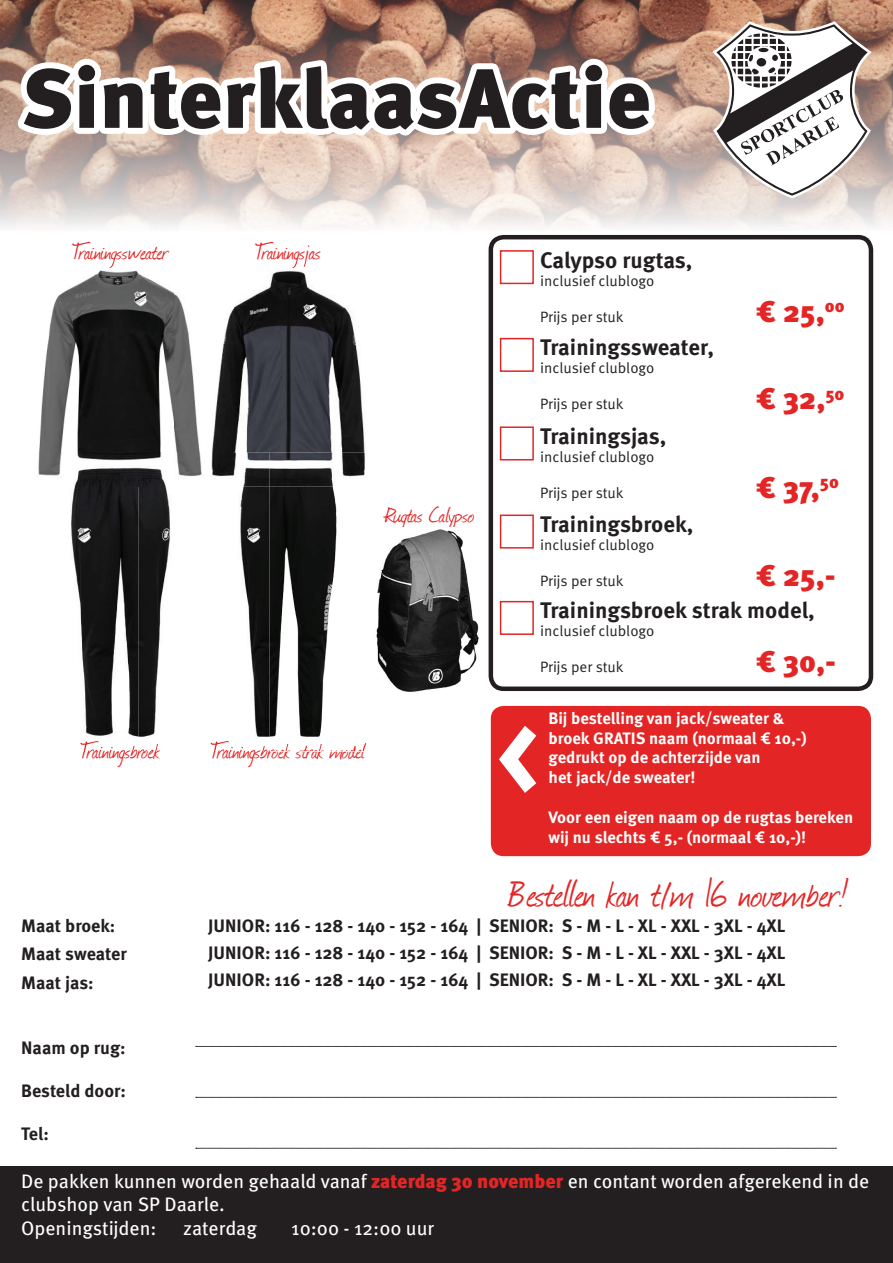
<style>
.page{position:relative;width:893px;height:1263px;background:#fff}
.page>*{position:absolute;margin:0;border:0;box-sizing:border-box;transform-origin:0 0}
.t1{font:700 108px "Meta Pro";color:#fff}
.t2{font:900 84px "Meta Pro";color:#231f20}
.t3{font:45px "Journal";letter-spacing:-.02em;color:#e32525}
.t4{font:900 30px "Meta Pro";letter-spacing:-.005em;color:#e32525}
.t5{font:25.5px "Journal";letter-spacing:-.005em;color:#e32525}
.t6{font:700 22.5px "Meta Pro";color:#231f20}
.t7{font:19.5px/23.4px "Meta Pro";color:#fff}
.t8{font:700 18px/28.5px "Meta Pro";color:#231f20}
.t9{font:700 16.5px/19.8px "Meta Pro";color:#fff}
.t10{font:15px "Meta Pro";color:#231f20}
.s1{font-weight:900;color:#e32525}
</style>
<div class="page">
<div style="left:0;top:1166px;width:893px;height:97px;background:#231f20"></div>
<img style="left:0;top:0;width:893px;height:228px">
<svg style="left:8px;top:0;width:657px;height:144px"></svg>
<svg style="left:196px;top:1046px;width:640px;height:1px"></svg>
<svg style="left:196px;top:1097px;width:640px;height:1px"></svg>
<svg style="left:196px;top:1148px;width:640px;height:1px"></svg>
<div style="left:489px;top:235px;width:384px;height:456px;border:4px solid #231f20;border-radius:13px"></div>
<div style="left:491px;top:706px;width:380px;height:150px;background:#e32525;border-radius:13px"></div>
<div style="left:500px;top:338px;width:34px;height:34px;border:2px solid #e32525"></div>
<div style="left:500px;top:250px;width:34px;height:34px;border:2px solid #e32525"></div>
<div style="left:500px;top:514px;width:34px;height:35px;border:2px solid #e32525"></div>
<div style="left:500px;top:426px;width:34px;height:34px;border:2px solid #e32525"></div>
<div style="left:500px;top:601px;width:34px;height:34px;border:2px solid #e32525"></div>
<svg style="left:712px;top:21px;width:160px;height:177px"></svg>
<img style="left:39px;top:270px;width:136px;height:183px">
<img style="left:109px;top:260px;width:6px;height:8px">
<img style="left:175px;top:271px;width:190px;height:182px">
<img style="left:292px;top:260px;width:15px;height:8px">
<img style="left:270px;top:453px;width:97px;height:291px">
<img style="left:270px;top:741px;width:96px;height:10px">
<img style="left:71px;top:487px;width:68px;height:250px">
<img style="left:80px;top:741px;width:59px;height:10px">
<img style="left:38px;top:453px;width:232px;height:34px">
<img style="left:139px;top:487px;width:131px;height:257px">
<img style="left:211px;top:741px;width:59px;height:10px">
<img style="left:139px;top:741px;width:21px;height:10px">
<svg style="left:134px;top:291px;width:13px;height:15px"></svg>
<svg style="left:77px;top:528px;width:14px;height:15px"></svg>
<svg style="left:303px;top:304px;width:14px;height:15px"></svg>
<svg style="left:247px;top:528px;width:13px;height:15px"></svg>
<img style="left:376px;top:529px;width:103px;height:163px">
<h2 class="t2" style="left:21px;top:46px;width:631px">SinterklaasActie</h2>
<h3 class="t5" style="left:72px;top:235px;width:97px">Trainingssweater</h3>
<h3 class="t5" style="left:81px;top:734px;width:81px">Trainingsbroek</h3>
<p class="t8" style="left:21px;top:912px;width:107px">Maat broek:<br>Maat sweater<br>Maat jas:</p>
<p class="t8" style="left:21px;top:1034px;width:106px">Naam op rug:</p>
<p class="t8" style="left:21px;top:1077px;width:106px">Besteld door:</p>
<p class="t8" style="left:21px;top:1120px;width:29px">Tel:</p>
<h3 class="t5" style="left:255px;top:235px;width:67px">Trainingsjas</h3>
<h3 class="t5" style="left:385px;top:497px;width:91px">Rugtas Calypso</h3>
<h3 class="t5" style="left:211px;top:734px;width:156px">Trainingsbroek strak model</h3>
<p class="t6" style="left:540px;top:246px;width:154px">Calypso rugtas,</p>
<p class="t10" style="left:540px;top:271px;width:116px">inclusief clublogo</p>
<p class="t10" style="left:540px;top:307px;width:85px">Prĳs per stuk</p>
<h3 class="t4" style="left:756px;top:292px;width:90px">€ 25,<sup>00</sup></h3>
<p class="t6" style="left:540px;top:333px;width:176px">Trainingssweater,</p>
<p class="t10" style="left:540px;top:359px;width:116px">inclusief clublogo</p>
<p class="t10" style="left:540px;top:395px;width:85px">Prĳs per stuk</p>
<h3 class="t4" style="left:756px;top:380px;width:90px">€ 32,<sup>50</sup></h3>
<p class="t6" style="left:540px;top:422px;width:128px">Trainingsjas,</p>
<p class="t10" style="left:540px;top:447px;width:116px">inclusief clublogo</p>
<p class="t10" style="left:540px;top:483px;width:85px">Prĳs per stuk</p>
<h3 class="t4" style="left:756px;top:468px;width:84px">€ 37,<sup>50</sup></h3>
<p class="t6" style="left:540px;top:510px;width:155px">Trainingsbroek,</p>
<p class="t10" style="left:540px;top:535px;width:116px">inclusief clublogo</p>
<p class="t10" style="left:540px;top:571px;width:85px">Prĳs per stuk</p>
<h3 class="t4" style="left:756px;top:556px;width:81px">€ 25,-</h3>
<p class="t6" style="left:540px;top:596px;width:276px">Trainingsbroek strak model,</p>
<p class="t10" style="left:540px;top:621px;width:116px">inclusief clublogo</p>
<p class="t10" style="left:540px;top:657px;width:85px">Prĳs per stuk</p>
<h3 class="t4" style="left:756px;top:642px;width:81px">€ 30,-</h3>
<p class="t9" style="left:549px;top:709px;width:260px">Bĳ bestelling van jack/sweater &amp; broek GRATIS naam (normaal € 10,-) gedrukt op de achterzĳde van<br>het jack/de sweater!</p>
<p class="t9" style="left:549px;top:808px;width:306px">Voor een eigen naam op de rugtas bereken wĳ nu slechts € 5,- (normaal € 10,-)!</p>
<h3 class="t3" style="left:508px;top:863px;width:341px">Bestellen kan t/m 16 november!</h3>
<h1 class="t1" style="left:496px;top:686px;width:46px">&lt;</h1>
<p class="t8" style="left:208px;top:913px;width:579px;line-height:27px;text-align:justify">JUNIOR: 116 - 128 - 140 - 152 - 164 | SENIOR: S - M - L - XL - XXL - 3XL - 4XL JUNIOR: 116 - 128 - 140 - 152 - 164 | SENIOR: S - M - L - XL - XXL - 3XL - 4XL JUNIOR: 116 - 128 - 140 - 152 - 164 | SENIOR: S - M - L - XL - XXL - 3XL - 4XL</p>
<p class="t7" style="left:21px;top:1170px;width:849px">De pakken kunnen worden gehaald vanaf <span class="s1">zaterdag 30 november</span> en contant worden afgerekend in de clubshop van SP Daarle.<br>Openingstĳden:</p>
<p class="t7" style="left:183px;top:1217px;width:75px">zaterdag</p>
<p class="t7" style="left:291px;top:1217px;width:145px">10:00 - 12:00 uur</p>
</div>
